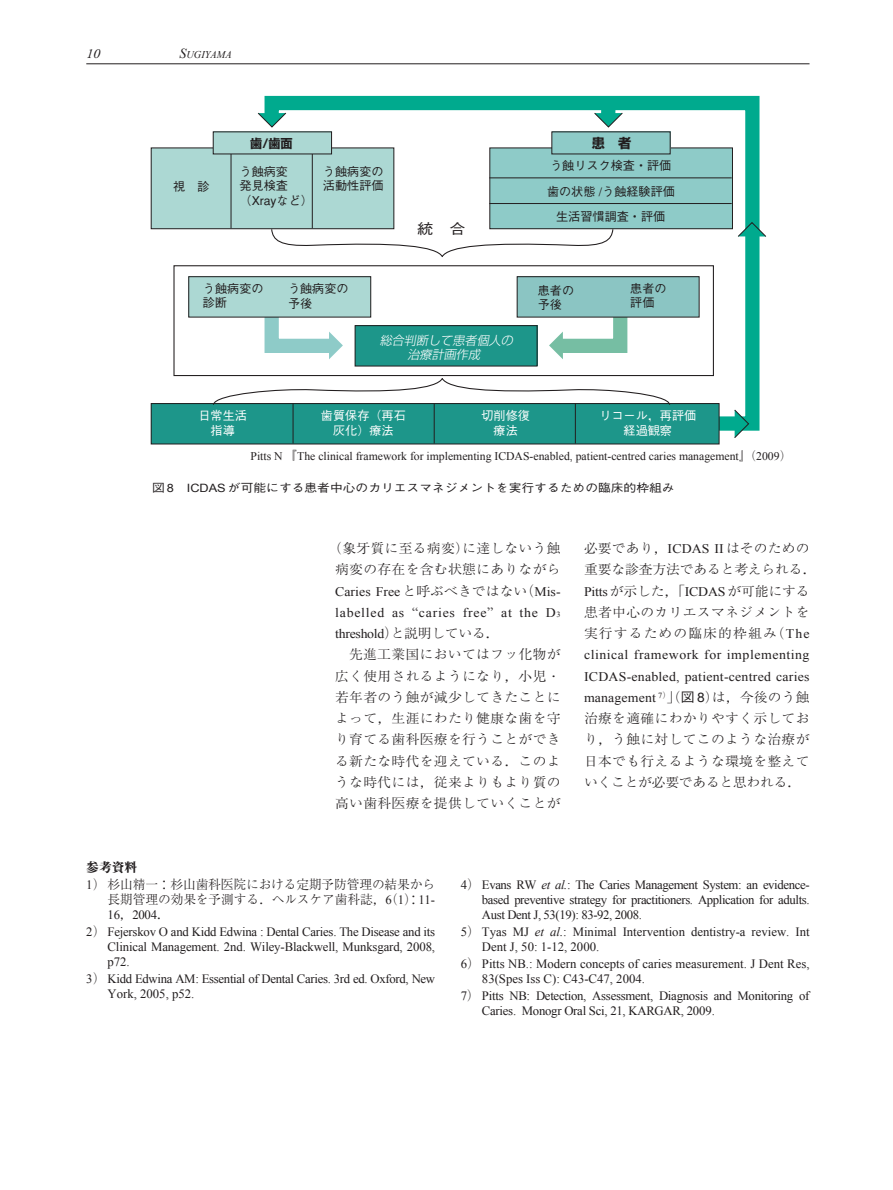
<style>
.page{position:relative;width:893px;height:1190px;background:#fff}
.page>*{position:absolute;margin:0;border:0;box-sizing:border-box;transform-origin:0 0}
.t1{font:14.25px "Gothic BBB Medium 90 msp RKSJ H";color:#221e1f;scale:1.14 1}
.t2{font:italic 13.8px "Adobe Garamond";color:#221e1f}
.t3{font:13.2px/21.3px "Ryumin Light 90 msp RKSJ H";letter-spacing:.02em;color:#221e1f;text-align:justify;scale:1.05 1}
.t4{font:13.2px/21.3px "Times New Roman";letter-spacing:.015em;color:#221e1f;text-align:justify;scale:1.05 1}
.t5{font:13.2px "Shin Go Bold 90 msp RKSJ H";color:#221e1f}
.t6{font:12.75px/14.9px "Times New Roman";letter-spacing:-.02em;color:#221e1f}
.t7{font:12.75px/14.9px "Times New Roman";color:#221e1f}
.t8{font:12.75px/14.9px "Ryumin Light 90 msp RKSJ H";letter-spacing:-.015em;color:#221e1f;text-align:right}
.t9{font:12.75px "Midashi Min MA31 90 msp RKSJ H";color:#221e1f}
.t10{font:12.15px/14.2px "Gothic BBB Medium 90 msp RKSJ H";color:#221e1f}
.t11{font:12.15px/14.2px "Gothic BBB Medium 90 msp RKSJ H";color:#fff;text-align:center}
.t12{font:italic 12.15px/14.2px "Shin Go Light 90 msp RKSJ H";color:#fff;text-align:center}
.t13{font:12.15px "Shin Go Bold 90 msp RKSJ H";color:#221e1f}
.t14{font:11.7px "Times New Roman";color:#221e1f}
.t15{font:11.55px "Gothic BBB Medium 90 msp RKSJ H";color:#221e1f;scale:1.11 1}
.t16{font:italic 10.35px "Times New Roman";color:#221e1f}
.s1{font-size:13.8px}
.s2{font-family:"Ryumin Light 90 msp RKSJ H"}
.s3{font-family:"Arial"}
.s4{font-family:"Ryumin Light 90 msp RKSJ H";font-size:13.8px}
.s5{font-size:7.8px}
.s6{font-family:"Times New Roman"}
.s7{font-family:"Gothic BBB Medium 90 msp RKSJ H"}
.s8{font-style:italic}
</style>
<div class="page">
<hr style="left:86px;top:64px;width:723px;height:1px;background:#221e1f">
<svg style="left:257px;top:95px;width:503px;height:343px"></svg>
<div style="left:173px;top:265px;width:541px;height:111px;border:1px solid #221e1f"></div>
<div style="left:490px;top:148px;width:242px;height:81px;background:#8ecbc8"></div>
<div style="left:489px;top:148px;width:243px;height:81px;border:1px solid #221e1f"></div>
<div style="left:552px;top:132px;width:118px;height:22px;background:#8ecbc8"></div>
<div style="left:151px;top:148px;width:243px;height:81px;background:#acd8d3"></div>
<div style="left:151px;top:148px;width:243px;height:81px;border:1px solid #221e1f"></div>
<div style="left:355px;top:326px;width:182px;height:40px;background:#1d968a"></div>
<div style="left:355px;top:325px;width:182px;height:41px;border:1px solid #221e1f"></div>
<div style="left:151px;top:403px;width:568px;height:41px;background:#1d968a"></div>
<div style="left:151px;top:403px;width:568px;height:41px;border:1px solid #221e1f"></div>
<hr style="left:231px;top:148px;width:1px;height:80px;background:#221e1f">
<hr style="left:312px;top:148px;width:1px;height:80px;background:#221e1f">
<div style="left:213px;top:132px;width:118px;height:22px;background:#acd8d3"></div>
<hr style="left:489px;top:177px;width:242px;height:1px;background:#221e1f">
<hr style="left:489px;top:203px;width:242px;height:1px;background:#221e1f">
<svg style="left:733px;top:409px;width:16px;height:29px"></svg>
<svg style="left:737px;top:222px;width:29px;height:15px"></svg>
<svg style="left:257px;top:112px;width:30px;height:16px"></svg>
<svg style="left:593px;top:95px;width:30px;height:35px"></svg>
<svg style="left:257px;top:317px;width:89px;height:43px"></svg>
<svg style="left:546px;top:317px;width:88px;height:43px"></svg>
<div style="left:189px;top:277px;width:182px;height:40px;background:#acd8d3"></div>
<div style="left:188px;top:276px;width:183px;height:41px;border:1px solid #221e1f"></div>
<div style="left:517px;top:277px;width:182px;height:40px;background:#8bc5c3"></div>
<div style="left:517px;top:276px;width:182px;height:41px;border:1px solid #221e1f"></div>
<svg style="left:212px;top:377px;width:458px;height:29px"></svg>
<hr style="left:293px;top:403px;width:1px;height:40px;background:#221e1f">
<hr style="left:434px;top:403px;width:1px;height:40px;background:#221e1f">
<hr style="left:575px;top:403px;width:1px;height:40px;background:#221e1f">
<p class="t2" style="left:86px;top:48px;width:15px">10</p>
<p class="t16" style="left:179px;top:49px;width:54px"><span class="s1">S</span>UGIYAMA</p>
<p class="t10" style="left:173px;top:181px;width:38px">視　診</p>
<p class="t13" style="left:250px;top:139px;width:44px">歯/歯面</p>
<p class="t10" style="left:239px;top:166px;width:75px">う蝕病変<br>発見検査（Xrayなど）</p>
<p class="t10" style="left:323px;top:166px;width:62px">う蝕病変の活動性評価</p>
<p class="t1" style="left:417px;top:223px;width:44px">統　合</p>
<p class="t5" style="left:592px;top:138px;width:41px">患　者</p>
<p class="t10" style="left:547px;top:154px;width:129px;line-height:25.8px;text-align:center">う蝕リスク検査・評価歯の状態 /う蝕経験評価生活習慣調査・評価</p>
<p class="t10" style="left:203px;top:283px;width:62px">う蝕病変の診断</p>
<p class="t10" style="left:288px;top:283px;width:62px">う蝕病変の予後</p>
<p class="t10" style="left:538px;top:285px;width:38px">患者の予後</p>
<p class="t10" style="left:630px;top:282px;width:38px">患者の評価</p>
<p class="t12" style="left:379px;top:334px;width:137px">総合判断して患者個人の治療計画作成</p>
<p class="t11" style="left:198px;top:410px;width:50px">日常生活指導</p>
<p class="t11" style="left:321px;top:410px;width:86px">歯質保存（再石灰化）療法</p>
<p class="t11" style="left:481px;top:410px;width:50px">切削修復療法</p>
<p class="t11" style="left:599px;top:410px;width:98px">リコール，再評価経過観察</p>
<p class="t14" style="left:250px;top:449px;width:542px">Pitts N <span class="s2">『</span>The clinical framework for implementing ICDAS-enabled, patient-centred caries management<span class="s2">』（</span>2009<span class="s2">）</span></p>
<p class="t15" style="left:152px;top:483px;width:472px">図 <span class="s3">8 ICDAS</span> が可能にする患者中心のカリエスマネジメントを実行するための臨床的枠組み</p>
<p class="t3" style="left:328px;top:539px;width:223px;text-align:center">（象牙質に至る病変）に達しないう蝕病変の存在を含む状態にありながら</p>
<p class="t4" style="left:335px;top:580px;width:216px">Caries Free<span class="s2">と呼ぶべきではない</span><span class="s4">（</span>Mis&shy;labelled as <span class="s1">“</span>caries free<span class="s1">”</span> at the D<span class="s5">3 </span>threshold<span class="s4">）</span><span class="s2">と説明している．</span></p>
<p class="t3" style="left:335px;top:645px;width:216px;text-indent:14px">先進工業国においてはフッ化物が広く使用されるようになり，小児・若年者のう蝕が減少してきたことによって，生涯にわたり健康な歯を守り育てる歯科医療を行うことができる新たな時代を迎えている．このような時代には，従来よりもより質の高い歯科医療を提供していくことが</p>
<p class="t3" style="left:584px;top:539px;width:223px;text-align:left">必要であり，<span class="s6">ICDAS II</span>はそのための重要な診査方法であると考えられる．<br><span class="s6">Pitts</span>が示した，「<span class="s6">ICDAS</span>が可能にする患者中心のカリエスマネジメントを実行するための臨床的枠組み（<span class="s6">The</span></p>
<p class="t4" style="left:584px;top:644px;width:216px">clinical framework for implementing ICDAS-enabled, patient-centred caries management <sup>7</sup><sup>）</sup><span class="s2">」（</span><span class="s7">図</span> <span class="s3">8</span><span class="s2">）は，今後のう蝕</span></p>
<p class="t3" style="left:584px;top:709px;width:216px">治療を適確にわかりやすく示しており，う蝕に対してこのような治療が日本でも行えるような環境を整えていくことが必要であると思われる．</p>
<p class="t9" style="left:86px;top:862px;width:53px">参考資料</p>
<p class="t8" style="left:86px;top:878px;width:350px"><span class="s6">1</span>）杉山精一：杉山歯科医院における定期予防管理の結果から長期管理の効果を予測する．ヘルスケア歯科誌，（<span class="s6">6 1</span>）：<span class="s6">11-</span></p>
<p class="t6" style="left:86px;top:906px;width:350px;line-height:17px;text-indent:21px">16<span class="s2">，</span>2004<span class="s2">．<br></span>2<span class="s2">）</span> Fejerskov O and Kidd Edwina : Dental Caries. The Disease and its</p>
<p class="t6" style="left:108px;top:939px;width:329px">Clinical Management. 2nd. Wiley-Blackwell, Munksgard, 2008, p72.</p>
<p class="t6" style="left:108px;top:970px;width:329px;text-indent:-21px">3<span class="s2">）</span> Kidd Edwina AM: Essential of Dental Caries. 3rd ed. Oxford, New<br>York, 2005, p52.</p>
<p class="t6" style="left:482px;top:877px;width:329px;text-align:justify;text-indent:-21px">4<span class="s2">）</span> Evans RW <span class="s8">et al.</span>: The Caries Management System: an evidence&shy;based preventive strategy for practitioners. Application for adults.<br>Aust Dent J, 53(19): 83-92, 2008.</p>
<p class="t7" style="left:482px;top:924px;width:329px;text-indent:-21px">5<span class="s2">）</span> Tyas MJ <span class="s8">et al.</span>: Minimal Intervention dentistry-a review. Int<br>Dent J, 50: 1-12, 2000.</p>
<p class="t7" style="left:482px;top:956px;width:329px;text-indent:-21px">6<span class="s2">）</span> Pitts NB.: Modern concepts of caries measurement. J Dent Res,<br>83(Spes Iss C): C43-C47, 2004.</p>
<p class="t6" style="left:482px;top:987px;width:329px;text-indent:-21px">7<span class="s2">）</span> Pitts NB: Detection, Assessment, Diagnosis and Monitoring of<br>Caries. Monogr Oral Sci, 21, KARGAR, 2009.</p>
</div>
